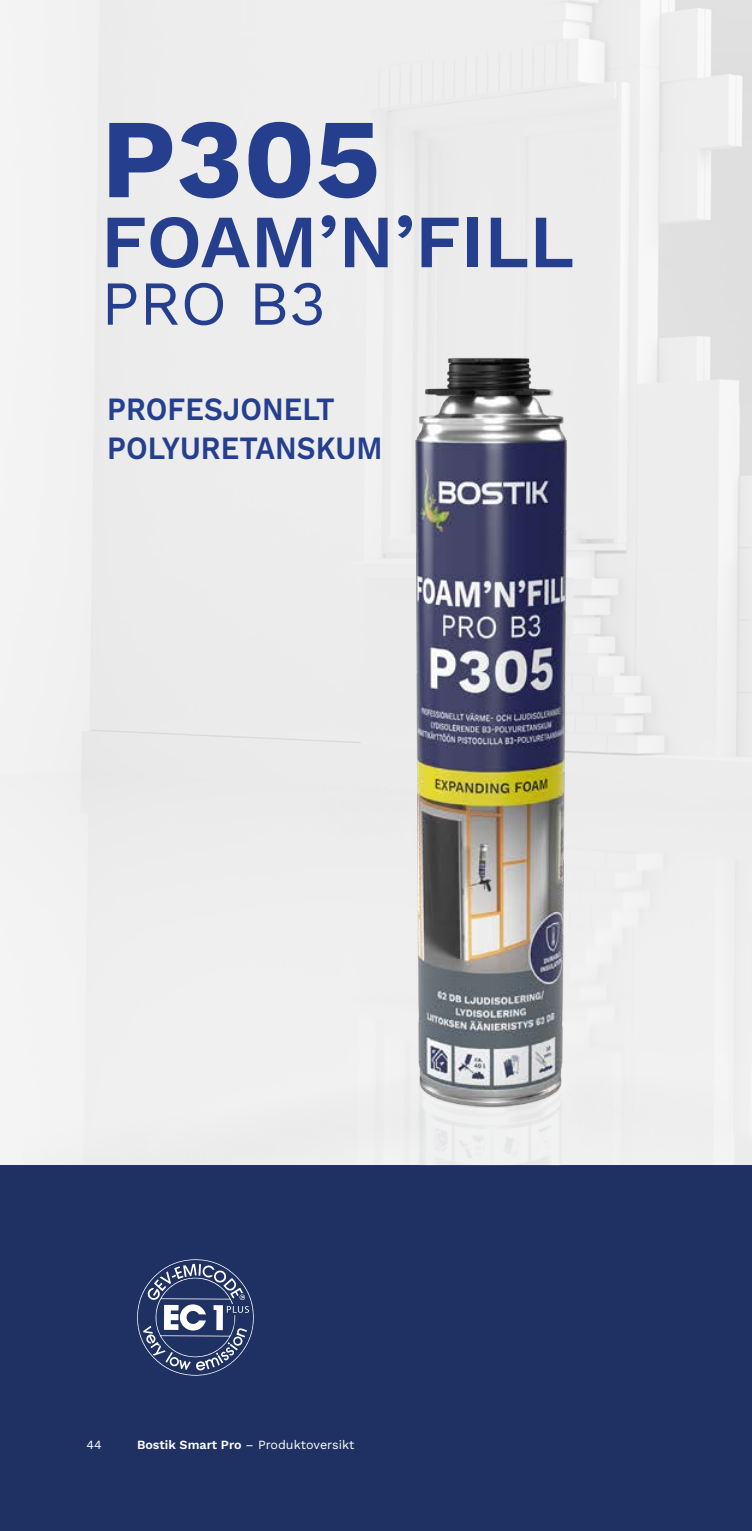
<style>
.page{position:relative;width:752px;height:1531px;background:#fff}
.page>*{position:absolute;margin:0;border:0;box-sizing:border-box;transform-origin:0 0}
.t1{font:700 112.5px "Work Sans";color:#253f8e}
.t2{font:600 75px "Work Sans";color:#253f8e}
.t3{font:62.5px "Work Sans";color:#253f8e}
.t4{font:600 32.5px/39px "Work Sans";color:#253f8e;scale:.9 1}
.t5{font:12.5px "Work Sans";color:#fff}
.s1{font-weight:600}
</style>
<div class="page">
<img style="left:0;top:0;width:751px;height:1166px">
<div style="left:0;top:1166px;width:751px;height:365px;background:#1f3162"></div>
<svg style="left:137px;top:1259px;width:117px;height:117px"></svg>
<img style="left:23px;top:21px;width:707px;height:1145px">
<h1 class="t1" style="left:101px;top:73px;width:281px">P305</h1>
<h2 class="t2" style="left:101px;top:185px;width:474px">FOAM’N’FILL</h2>
<h3 class="t3" style="left:101px;top:256px;width:226px">PRO B3</h3>
<h3 class="t4" style="left:107px;top:388px;width:307px">PROFESJONELT<br>POLYURETANSKUM</h3>
<p class="t5" style="left:87px;top:1435px;width:17px">44</p>
<p class="t5" style="left:137px;top:1435px;width:219px"><span class="s1">Bostik Smart Pro</span> – Produktoversikt</p>
</div>
